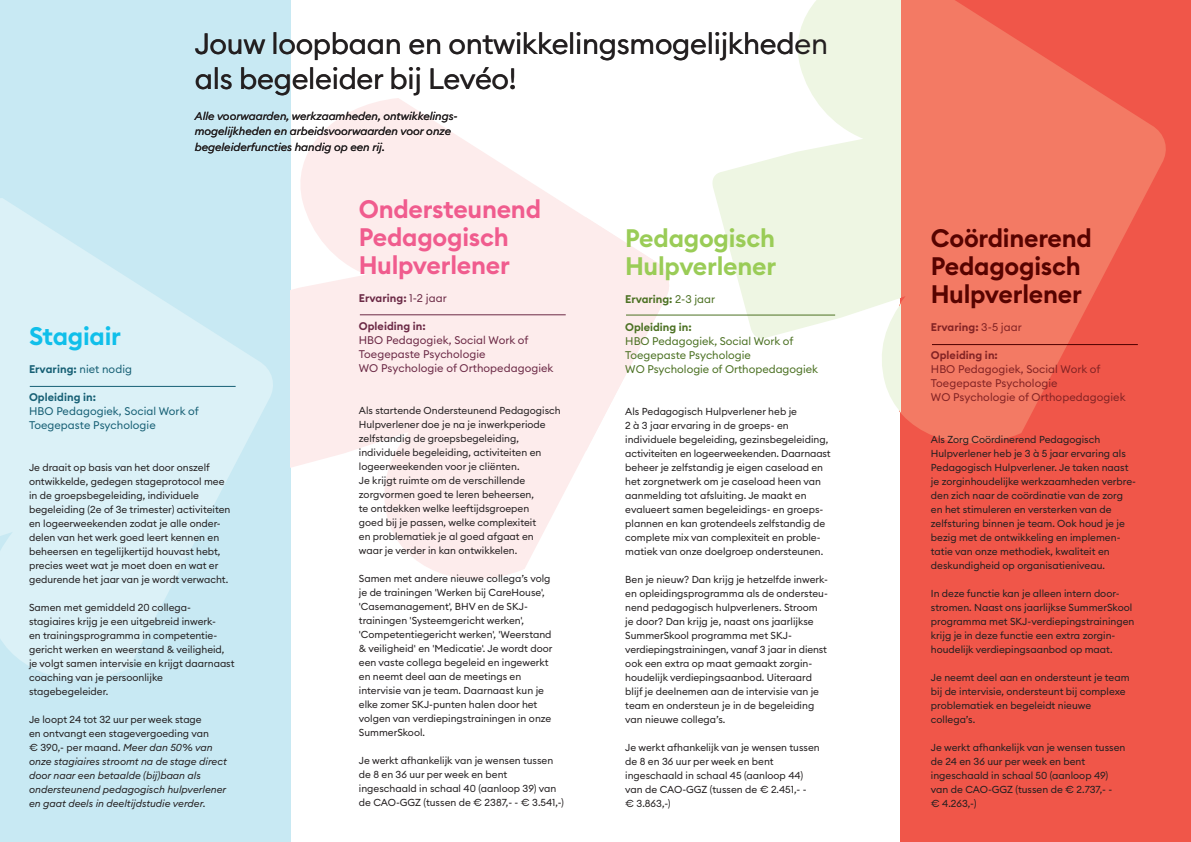
<style>
.page{position:relative;width:1191px;height:842px;background:#fff}
.page>*{position:absolute;margin:0;border:0;box-sizing:border-box;transform-origin:0 0}
.t1{font:29px "Euclid Circular B";letter-spacing:-.01em;color:#231f20}
.t2{font:600 25px "Euclid Circular B";letter-spacing:-.01em;color:#f05c8e}
.t3{font:600 25px "Euclid Circular B";letter-spacing:-.01em;color:#570300}
.t4{font:600 25px "Euclid Circular B";letter-spacing:-.01em;color:#9acc57}
.t5{font:600 25px "Euclid Circular B";letter-spacing:-.01em;color:#10bfea}
.t6{font:italic 11px "Euclid Circular B";color:#231f20}
.t7{font:11px/14px "Euclid Circular B";letter-spacing:.005em;color:#6c2a46}
.t8{font:11px/14px "Euclid Circular B";letter-spacing:.005em;color:#832324}
.t9{font:11px/14px "Euclid Circular B";color:#4c7123}
.t10{font:11px/14px "Euclid Circular B";letter-spacing:.005em;color:#176075}
.t11{font:600 11px "Euclid Circular B";letter-spacing:.005em;color:#176075}
.t12{font:600 11px "Euclid Circular B";letter-spacing:.005em;color:#6c2a46}
.t13{font:600 11px "Euclid Circular B";letter-spacing:.005em;color:#832324}
.t14{font:600 11px "Euclid Circular B";color:#4c7123}
.t15{font:10px/14px "Euclid Circular B";color:#231f20}
.t16{font:italic 10px/14px "Euclid Circular B";color:#231f20}
.s1{font-weight:400}
.s2{font-style:normal}
</style>
<div class="page">
<div style="left:0;top:0;width:290px;height:842px;background:#c8e9f3"></div>
<div style="left:900px;top:0;width:291px;height:842px;background:#f05649"></div>
<p class="t1" style="left:195px;top:25px;width:635px">Jouw loopbaan en ontwikkelingsmogelijkheden</p>
<p class="t1" style="left:195px;top:60px;width:323px">als begeleider bij Levéo!</p>
<p class="t6" style="left:195px;top:109px;width:264px">Alle voorwaarden, werkzaamheden, ontwikkelings-</p>
<p class="t6" style="left:195px;top:124px;width:258px">mogelijkheden en arbeidsvoorwaarden voor onze</p>
<p class="t6" style="left:195px;top:140px;width:191px">begeleiderfuncties handig op een rij.</p>
<p class="t5" style="left:29px;top:320px;width:94px">Stagiair</p>
<p class="t11" style="left:29px;top:362px;width:104px">Ervaring: <span class="s1">niet nodig</span></p>
<p class="t11" style="left:29px;top:390px;width:69px">Opleiding in:</p>
<p class="t10" style="left:29px;top:404px;width:171px">HBO Pedagogiek, Social Work of<br>Toegepaste Psychologie</p>
<p class="t15" style="left:29px;top:460px;width:203px">Je draait op basis van het door onszelf ontwikkelde, gedegen stageprotocol mee in de groepsbegeleiding, individuele begeleiding (2e of 3e trimester) activiteiten en logeerweekenden zodat je alle onder&shy;delen van het werk goed leert kennen en beheersen en tegelijkertijd houvast hebt, precies weet wat je moet doen en wat er gedurende het jaar van je wordt verwacht.</p>
<p class="t15" style="left:29px;top:600px;width:207px">Samen met gemiddeld 20 collega&shy;stagiaires krijg je een uitgebreid inwerk-<br>en trainingsprogramma in competentie&shy;gericht werken en weerstand &amp; veiligheid, je volgt samen intervisie en krijgt daarnaast coaching van je persoonlijke stagebegeleider.</p>
<p class="t16" style="left:29px;top:712px;width:199px"><span class="s2">Je loopt 24 tot 32 uur per week stage<br>en ontvangt een stagevergoeding van<br>€ 390,- per maand.</span> Meer dan 50% van onze stagiaires stroomt na de stage direct door naar een betaalde (bij)baan als ondersteunend pedagogisch hulpverlener en gaat deels in deeltijdstudie verder.</p>
<p class="t2" style="left:359px;top:193px;width:184px">Ondersteunend</p>
<p class="t2" style="left:359px;top:221px;width:151px">Pedagogisch</p>
<p class="t2" style="left:359px;top:249px;width:152px">Hulpverlener</p>
<p class="t12" style="left:359px;top:291px;width:89px">Ervaring: <span class="s1">1-2 jaar</span></p>
<p class="t12" style="left:359px;top:319px;width:69px">Opleiding in:</p>
<p class="t7" style="left:359px;top:333px;width:171px">HBO Pedagogiek, Social Work of<br>Toegepaste Psychologie</p>
<p class="t7" style="left:359px;top:361px;width:196px">WO Psychologie of Orthopedagogiek</p>
<p class="t15" style="left:359px;top:403px;width:203px">Als startende Ondersteunend Pedagogisch Hulpverlener doe je na je inwerkperiode zelfstandig de groepsbegeleiding, individuele begeleiding, activiteiten en logeerweekenden voor je cliënten.<br>Je krijgt ruimte om de verschillende zorgvormen goed te leren beheersen,<br>te ontdekken welke leeftijdsgroepen<br>goed bij je passen, welke complexiteit<br>en problematiek je al goed afgaat en<br>waar je verder in kan ontwikkelen.</p>
<p class="t15" style="left:359px;top:571px;width:195px">Samen met andere nieuwe collega’s volg je de trainingen 'Werken bij CareHouse', 'Casemanagement', BHV en de SKJ&shy;trainingen 'Systeemgericht werken', 'Competentiegericht werken', 'Weerstand &amp; veiligheid' en 'Medicatie'. Je wordt door een vaste collega begeleid en ingewerkt en neemt deel aan de meetings en intervisie van je team. Daarnaast kun je elke zomer SKJ-punten halen door het volgen van verdiepingstrainingen in onze SummerSkool.</p>
<p class="t15" style="left:359px;top:753px;width:207px">Je werkt afhankelijk van je wensen tussen de 8 en 36 uur per week en bent ingeschaald in schaal 40 (aanloop 39) van de CAO-GGZ (tussen de € 2387,- - € 3.541,-)</p>
<p class="t4" style="left:625px;top:222px;width:151px">Pedagogisch</p>
<p class="t4" style="left:625px;top:250px;width:152px">Hulpverlener</p>
<p class="t14" style="left:625px;top:292px;width:91px">Ervaring: <span class="s1">2-3 jaar</span></p>
<p class="t14" style="left:625px;top:320px;width:68px">Opleiding in:</p>
<p class="t9" style="left:625px;top:334px;width:170px">HBO Pedagogiek, Social Work of<br>Toegepaste Psychologie</p>
<p class="t9" style="left:625px;top:362px;width:194px">WO Psychologie of Orthopedagogiek</p>
<p class="t15" style="left:625px;top:404px;width:207px">Als Pedagogisch Hulpverlener heb je<br>2 à 3 jaar ervaring in de groeps- en individuele begeleiding, gezinsbegeleiding, activiteiten en logeerweekenden. Daarnaast beheer je zelfstandig je eigen caseload en het zorgnetwerk om je caseload heen van aanmelding tot afsluiting. Je maakt en evalueert samen begeleidings- en groeps&shy;plannen en kan grotendeels zelfstandig de complete mix van complexiteit en proble&shy;matiek van onze doelgroep ondersteunen.</p>
<p class="t15" style="left:625px;top:572px;width:204px">Ben je nieuw? Dan krijg je hetzelfde inwerk&shy;en opleidingsprogramma als de ondersteu&shy;nend pedagogisch hulpverleners. Stroom je door? Dan krijg je, naast ons jaarlijkse SummerSkool programma met SKJ&shy;verdiepingstrainingen, vanaf 3 jaar in dienst ook een extra op maat gemaakt zorgin&shy;houdelijk verdiepingsaanbod. Uiteraard blijf je deelnemen aan de intervisie van je team en ondersteun je in de begeleiding van nieuwe collega’s.</p>
<p class="t15" style="left:625px;top:740px;width:196px">Je werkt afhankelijk van je wensen tussen de 8 en 36 uur per week en bent ingeschaald in schaal 45 (aanloop 44) van de CAO-GGZ (tussen de € 2.451,- -<br>€ 3.863,-)</p>
<p class="t3" style="left:931px;top:222px;width:162px">Coördinerend</p>
<p class="t3" style="left:931px;top:250px;width:151px">Pedagogisch</p>
<p class="t3" style="left:931px;top:278px;width:152px">Hulpverlener</p>
<p class="t13" style="left:931px;top:320px;width:92px">Ervaring: <span class="s1">3-5 jaar</span></p>
<p class="t13" style="left:931px;top:348px;width:69px">Opleiding in:</p>
<p class="t8" style="left:931px;top:362px;width:171px">HBO Pedagogiek, Social Work of<br>Toegepaste Psychologie</p>
<p class="t8" style="left:931px;top:390px;width:196px">WO Psychologie of Orthopedagogiek</p>
<p class="t15" style="left:931px;top:432px;width:207px">Als Zorg Coördinerend Pedagogisch Hulpverlener heb je 3 à 5 jaar ervaring als Pedagogisch Hulpverlener. Je taken naast je zorginhoudelijke werkzaamheden verbre&shy;den zich naar de coördinatie van de zorg en het stimuleren en versterken van de zelfsturing binnen je team. Ook houd je je bezig met de ontwikkeling en implemen&shy;tatie van onze methodiek, kwaliteit en deskundigheid op organisatieniveau.</p>
<p class="t15" style="left:931px;top:586px;width:205px">In deze functie kan je alleen intern door&shy;stromen. Naast ons jaarlijkse SummerSkool programma met SKJ-verdiepingstrainingen krijg je in deze functie een extra zorgin&shy;houdelijk verdiepingsaanbod op maat.</p>
<p class="t15" style="left:931px;top:670px;width:200px">Je neemt deel aan en ondersteunt je team bij de intervisie, ondersteunt bij complexe problematiek en begeleidt nieuwe collega’s.</p>
<p class="t15" style="left:931px;top:740px;width:196px">Je werkt afhankelijk van je wensen tussen de 24 en 36 uur per week en bent ingeschaald in schaal 50 (aanloop 49) van de CAO-GGZ (tussen de € 2.737,- -<br>€ 4.263,-)</p>
</div>
